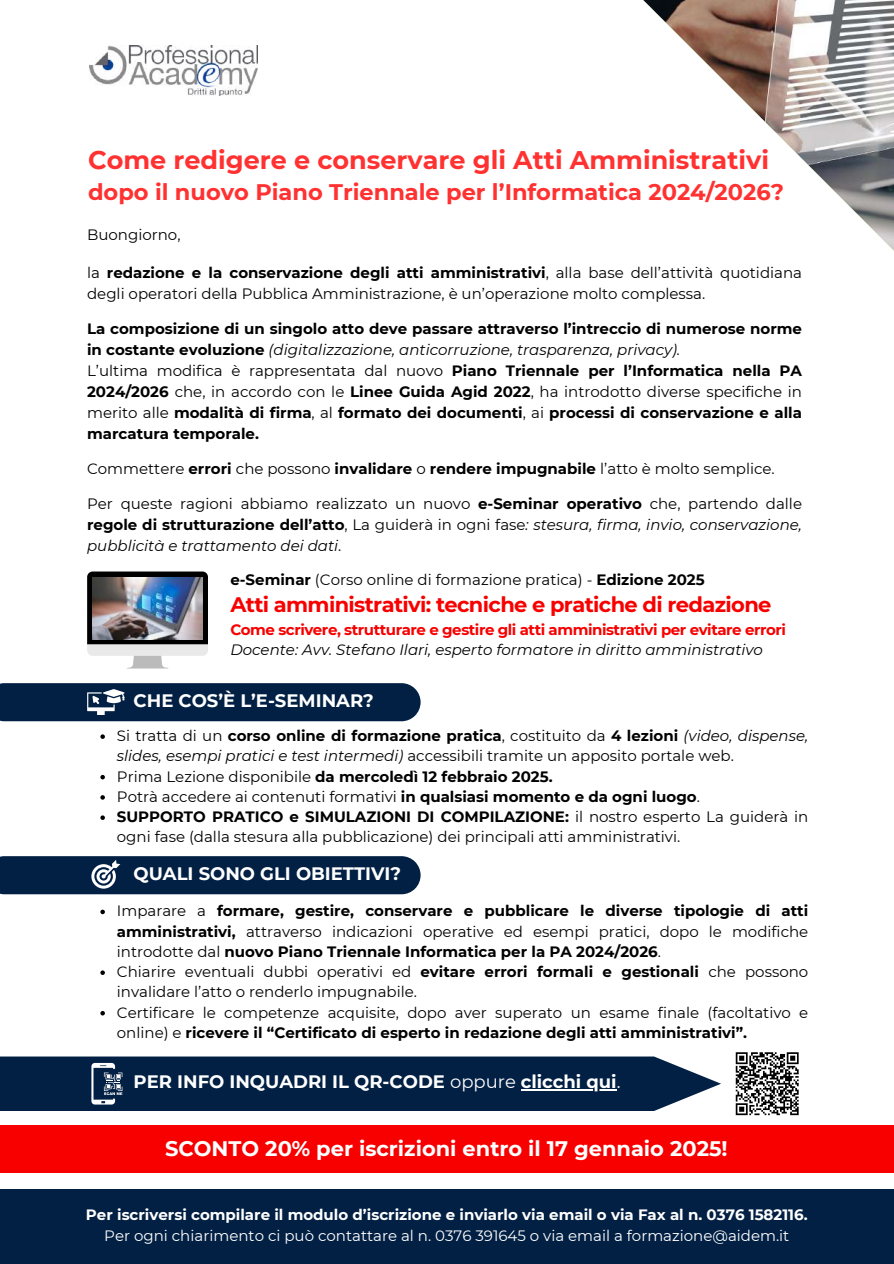
<style>
.page{position:relative;width:894px;height:1264px;background:#fff}
.page>*{position:absolute;margin:0;border:0;box-sizing:border-box;transform-origin:0 0}
.t1{font:700 25.5px "Montserrat";color:#ff3131}
.t2{font:700 22.5px "Montserrat";color:#ff3131}
.t3{font:700 21px "Montserrat";letter-spacing:-.03em;color:#f80000}
.t4{font:700 21px "Montserrat";color:#fff}
.t5{font:700 18px "Montserrat";color:#fff}
.t6{font:15px/20.2px "Montserrat";color:#000}
.t7{font:700 15px/21px "Montserrat";color:#000}
.t8{font:700 15px "Montserrat";color:#fff}
.t9{font:15px "Montserrat";color:#fff}
.t10{font:700 15px "Montserrat";letter-spacing:-.03em;color:#f80000}
.t11{font:italic 15px "Montserrat";color:#000}
.s1{font-weight:700}
.s2{font-weight:400;font-style:italic}
.s3{font-weight:400}
.s4{font-style:italic}
</style>
<div class="page">
<img style="left:89px;top:46px;width:168px;height:49px">
<div style="left:0;top:683px;width:420px;height:38px;background:#022044"></div>
<div style="left:0;top:856px;width:420px;height:38px;background:#022044"></div>
<img style="left:643px;top:0;width:250px;height:250px">
<div style="left:0;top:1125px;width:893px;height:47px;background:#f80000"></div>
<div style="left:0;top:1188px;width:893px;height:75px;background:#022044"></div>
<svg style="left:0;top:1056px;width:720px;height:54px;background:#122e50"></svg>
<svg style="left:87px;top:571px;width:121px;height:97px"></svg>
<img style="left:92px;top:577px;width:111px;height:62px">
<svg style="left:100px;top:734px;width:5px;height:5px"></svg>
<svg style="left:100px;top:775px;width:5px;height:4px"></svg>
<svg style="left:100px;top:795px;width:5px;height:4px"></svg>
<svg style="left:100px;top:815px;width:5px;height:5px"></svg>
<svg style="left:100px;top:909px;width:5px;height:5px"></svg>
<svg style="left:100px;top:970px;width:5px;height:4px"></svg>
<svg style="left:100px;top:1011px;width:5px;height:4px"></svg>
<hr style="left:520px;top:1089px;width:96px;height:1px;background:#fff">
<svg style="left:735px;top:1052px;width:64px;height:63px"></svg>
<h1 class="t1" style="left:88px;top:144px;width:682px">Come redigere e conservare gli Atti Amministrativi</h1>
<h2 class="t2" style="left:88px;top:178px;width:697px">dopo il nuovo Piano Triennale per l’Informatica 2024/2026?</h2>
<p class="t6" style="left:87px;top:225px;width:95px">Buongiorno,</p>
<p class="t6" style="left:87px;top:262px;width:716px;line-height:21px">la <span class="s1">redazione e la conservazione degli atti amministrativi</span>, alla base dell’attività quotidiana degli operatori della Pubblica Amministrazione, è un’operazione molto complessa.</p>
<p class="t7" style="left:87px;top:318px;width:716px">La composizione di un singolo atto deve passare attraverso l’intreccio di numerose norme in costante evoluzione <span class="s2">(digitalizzazione, anticorruzione, trasparenza, privacy).<br></span><span class="s3">L’ultima modifica è rappresentata dal nuovo</span> Piano Triennale per l’Informatica nella PA 2024/2026 <span class="s3">che, in accordo con le</span> Linee Guida Agid 2022<span class="s3">, ha introdotto diverse specifiche in merito alle</span> modalità di firma<span class="s3">, al</span> formato dei documenti<span class="s3">, ai</span> processi di conservazione e alla marcatura temporale.</p>
<p class="t6" style="left:87px;top:458px;width:689px">Commettere <span class="s1">errori</span> che possono <span class="s1">invalidare</span> o <span class="s1">rendere impugnabile</span> l’atto è molto semplice.</p>
<p class="t6" style="left:87px;top:493px;width:716px;line-height:21px;text-align:justify">Per queste ragioni abbiamo realizzato un nuovo <span class="s1">e-Seminar operativo</span> che, partendo dalle <span class="s1">regole di strutturazione dell’atto</span>, La guiderà in ogni fase<span class="s4">: stesura, firma, invio, conservazione, pubblicità e trattamento dei dati</span>.</p>
<p class="t6" style="left:230px;top:570px;width:475px"><span class="s1">e-Seminar</span> (Corso online di formazione pratica) - <span class="s1">Edizione 2025</span></p>
<h3 class="t3" style="left:230px;top:592px;width:542px">Atti amministrativi: tecniche e pratiche di redazione</h3>
<p class="t10" style="left:230px;top:620px;width:557px">Come scrivere, strutturare e gestire gli atti amministrativi per evitare errori</p>
<p class="t11" style="left:230px;top:640px;width:534px">Docente: Avv. Stefano Ilari, esperto formatore in diritto amministrativo</p>
<p class="t5" style="left:133px;top:689px;width:242px">CHE COS’È L’E-SEMINAR?</p>
<p class="t6" style="left:117px;top:725px;width:692px">Si tratta di un <span class="s1">corso online di formazione pratica</span>, costituito da <span class="s1">4 lezioni</span> <span class="s4">(video, dispense, slides, esempi pratici e test intermedi)</span> accessibili tramite un apposito portale web.<br>Prima Lezione disponibile <span class="s1">da mercoledì 12 febbraio 2025.<br></span>Potrà accedere ai contenuti formativi <span class="s1">in qualsiasi momento e da ogni luogo</span>.<br><span class="s1">SUPPORTO PRATICO e SIMULAZIONI DI COMPILAZIONE:</span> il nostro esperto La guiderà in ogni fase (dalla stesura alla pubblicazione) dei principali atti amministrativi.</p>
<p class="t5" style="left:133px;top:862px;width:269px">QUALI SONO GLI OBIETTIVI?</p>
<p class="t6" style="left:117px;top:900px;width:692px">Imparare a <span class="s1">formare, gestire, conservare e pubblicare le diverse tipologie di atti amministrativi,</span> attraverso indicazioni operative ed esempi pratici, dopo le modifiche introdotte dal <span class="s1">nuovo Piano Triennale Informatica per la PA 2024/2026</span>.<br>Chiarire eventuali dubbi operativi ed <span class="s1">evitare errori formali e gestionali</span> che possono invalidare l’atto o renderlo impugnabile.<br>Certificare le competenze acquisite, dopo aver superato un esame finale (facoltativo e online) e <span class="s1">ricevere il “Certificato di esperto in redazione degli atti amministrativi”.</span></p>
<p class="t5" style="left:134px;top:1070px;width:488px">PER INFO INQUADRI IL QR-CODE <span class="s3">oppure</span> clicchi qui<span class="s3">.</span></p>
<h3 class="t4" style="left:165px;top:1135px;width:564px">SCONTO 20% per iscrizioni entro il 17 gennaio 2025!</h3>
<p class="t8" style="left:86px;top:1205px;width:723px">Per iscriversi compilare il modulo d’iscrizione e inviarlo via email o via Fax al n. 0376 1582116.</p>
<p class="t9" style="left:104px;top:1226px;width:686px">Per ogni chiarimento ci può contattare al n. 0376 391645 o via email a formazione@aidem.it</p>
</div>
